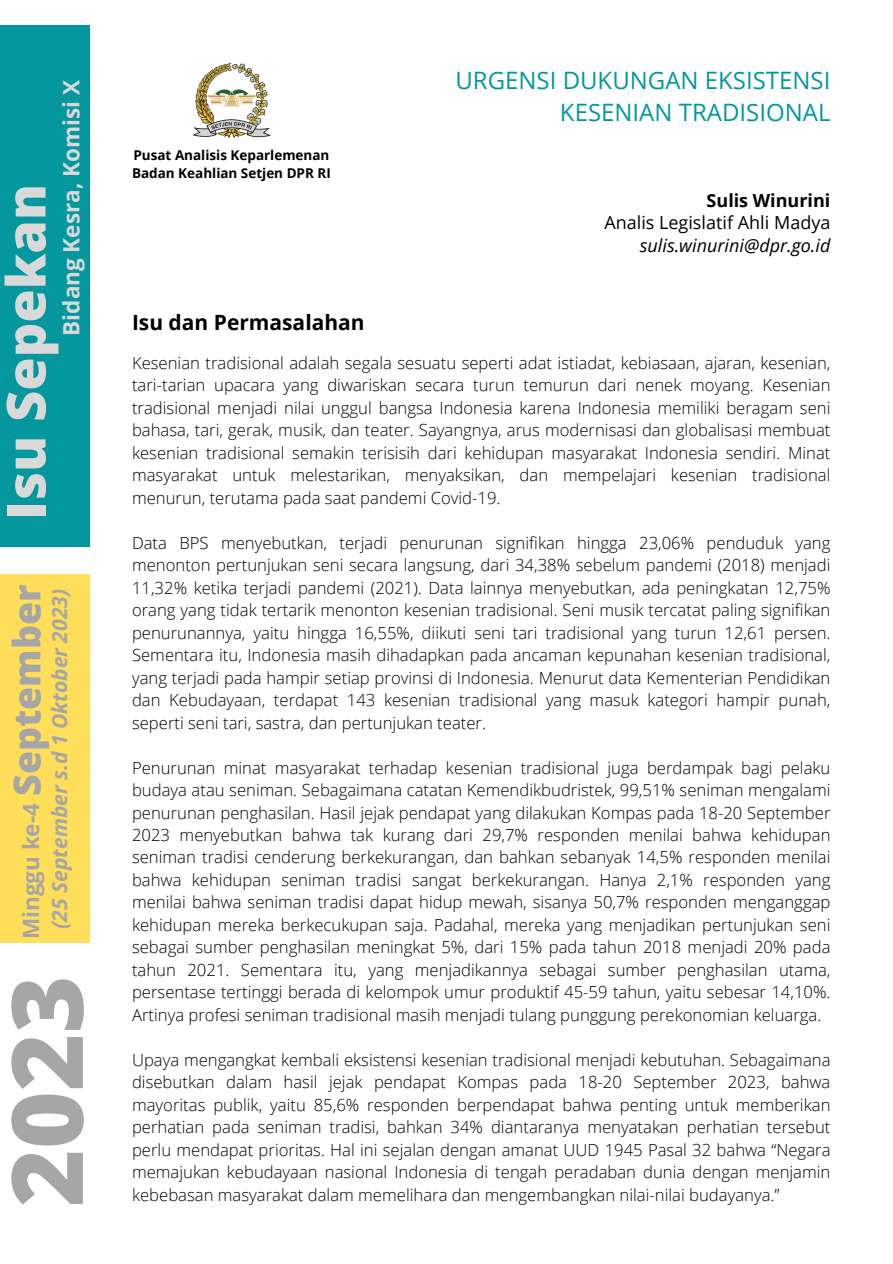
<style>
.page{position:relative;width:893px;height:1264px;background:#fff}
.page>*{position:absolute;margin:0;border:0;box-sizing:border-box;transform-origin:0 0}
.t1{font:800 98.7px "Open Sans";color:#a6a6a6}
.t2{font:800 54px "Open Sans";color:#d9d9d9}
.t3{font:800 37.5px "Open Sans";color:#a6a6a6}
.t4{font:24px "Open Sans";color:#04979d}
.t5{font:700 22.5px "Open Sans";color:#d9d9d9}
.t6{font:700 22.5px "Open Sans";color:#a6a6a6}
.t7{font:italic 700 21px "Open Sans";color:#a6a6a6}
.t8{font:700 21px "Open Sans";color:#000}
.t9{font:18px "Open Sans";color:#000}
.t10{font:italic 18px "Open Sans";color:#000}
.t11{font:700 18px "Open Sans";color:#000}
.t12{font:300 16.65px/22.5px "Open Sans";color:#000;text-align:justify}
.t13{font:700 13.5px "Open Sans";color:#000}
</style>
<div class="page">
<div style="left:0;top:25px;width:89px;height:521px;background:#04979d"></div>
<div style="left:0;top:574px;width:89px;height:369px;background:#ffde59"></div>
<img style="left:192px;top:63px;width:79px;height:75px">
<p class="t5" style="left:55px;top:335px;width:257px;rotate:-90deg">Bidang Kesra, Komisi X</p>
<p class="t2" style="left:-12px;top:519px;width:337px;rotate:-90deg">Isu Sepekan</p>
<p class="t3" style="left:0;top:796px;width:213px;rotate:-90deg">September</p>
<p class="t6" style="left:15px;top:939px;width:137px;rotate:-90deg">Minggu ke-4</p>
<p class="t7" style="left:45px;top:928px;width:342px;rotate:-90deg">(25 September s.d 1 Oktober 2023)</p>
<p class="t1" style="left:-23px;top:1206px;width:233px;rotate:-90deg">2023</p>
<p class="t13" style="left:133px;top:145px;width:197px">Pusat Analisis Keparlemenan</p>
<p class="t13" style="left:132px;top:163px;width:200px">Badan Keahlian Setjen DPR RI</p>
<p class="t8" style="left:132px;top:307px;width:234px">Isu dan Permasalahan</p>
<p class="t4" style="left:455px;top:63px;width:376px">URGENSI DUKUNGAN EKSISTENSI</p>
<p class="t4" style="left:560px;top:96px;width:272px">KESENIAN TRADISIONAL</p>
<p class="t11" style="left:706px;top:187px;width:125px">Sulis Winurini</p>
<p class="t9" style="left:604px;top:210px;width:227px">Analis Legislatif Ahli Madya</p>
<p class="t10" style="left:639px;top:232px;width:192px">sulis.winurini@dpr.go.id</p>
<p class="t12" style="left:132px;top:351px;width:700px">Kesenian tradisional adalah segala sesuatu seperti adat istiadat, kebiasaan, ajaran, kesenian, tari-tarian upacara yang diwariskan secara turun temurun dari nenek moyang. Kesenian tradisional menjadi nilai unggul bangsa Indonesia karena Indonesia memiliki beragam seni bahasa, tari, gerak, musik, dan teater. Sayangnya, arus modernisasi dan globalisasi membuat kesenian tradisional semakin terisisih dari kehidupan masyarakat Indonesia sendiri. Minat masyarakat untuk melestarikan, menyaksikan, dan mempelajari kesenian tradisional menurun, terutama pada saat pandemi Covid-19.</p>
<p class="t12" style="left:132px;top:531px;width:700px">Data BPS menyebutkan, terjadi penurunan signifikan hingga 23,06% penduduk yang menonton pertunjukan seni secara langsung, dari 34,38% sebelum pandemi (2018) menjadi 11,32% ketika terjadi pandemi (2021). Data lainnya menyebutkan, ada peningkatan 12,75% orang yang tidak tertarik menonton kesenian tradisional. Seni musik tercatat paling signifikan penurunannya, yaitu hingga 16,55%, diikuti seni tari tradisional yang turun 12,61 persen.<br>Sementara itu, Indonesia masih dihadapkan pada ancaman kepunahan kesenian tradisional, yang terjadi pada hampir setiap provinsi di Indonesia. Menurut data Kementerian Pendidikan dan Kebudayaan, terdapat 143 kesenian tradisional yang masuk kategori hampir punah, seperti seni tari, sastra, dan pertunjukan teater.</p>
<p class="t12" style="left:132px;top:755px;width:700px">Penurunan minat masyarakat terhadap kesenian tradisional juga berdampak bagi pelaku budaya atau seniman. Sebagaimana catatan Kemendikbudristek, 99,51% seniman mengalami penurunan penghasilan. Hasil jejak pendapat yang dilakukan Kompas pada 18-20 September 2023 menyebutkan bahwa tak kurang dari 29,7% responden menilai bahwa kehidupan seniman tradisi cenderung berkekurangan, dan bahkan sebanyak 14,5% responden menilai bahwa kehidupan seniman tradisi sangat berkekurangan. Hanya 2,1% responden yang menilai bahwa seniman tradisi dapat hidup mewah, sisanya 50,7% responden menganggap kehidupan mereka berkecukupan saja. Padahal, mereka yang menjadikan pertunjukan seni sebagai sumber penghasilan meningkat 5%, dari 15% pada tahun 2018 menjadi 20% pada tahun 2021. Sementara itu, yang menjadikannya sebagai sumber penghasilan utama, persentase tertinggi berada di kelompok umur produktif 45-59 tahun, yaitu sebesar 14,10%.<br>Artinya profesi seniman tradisional masih menjadi tulang punggung perekonomian keluarga.</p>
<p class="t12" style="left:132px;top:1048px;width:700px">Upaya mengangkat kembali eksistensi kesenian tradisional menjadi kebutuhan. Sebagaimana disebutkan dalam hasil jejak pendapat Kompas pada 18-20 September 2023, bahwa mayoritas publik, yaitu 85,6% responden berpendapat bahwa penting untuk memberikan perhatian pada seniman tradisi, bahkan 34% diantaranya menyatakan perhatian tersebut perlu mendapat prioritas. Hal ini sejalan dengan amanat UUD 1945 Pasal 32 bahwa “Negara memajukan kebudayaan nasional Indonesia di tengah peradaban dunia dengan menjamin kebebasan masyarakat dalam memelihara dan mengembangkan nilai-nilai budayanya.”</p>
</div>
